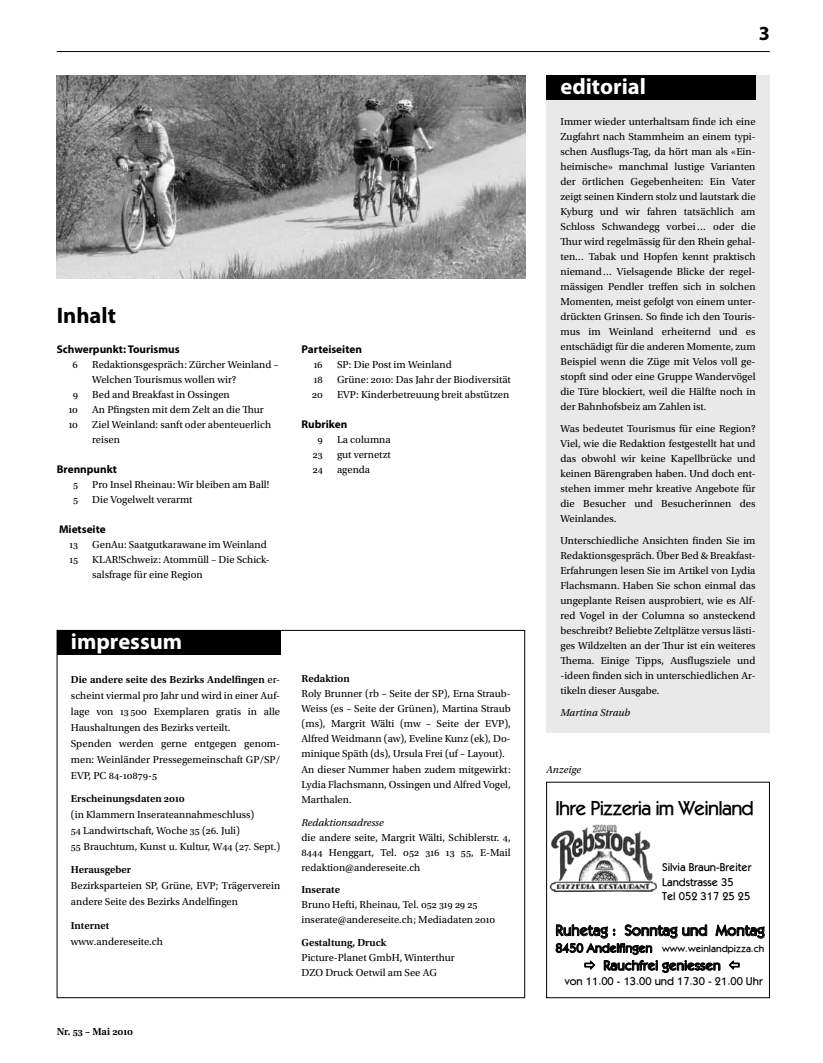
<style>
.page{position:relative;width:823px;height:1063px;background:#fff}
.page>*{position:absolute;margin:0;border:0;box-sizing:border-box;transform-origin:0 0}
.as_Titel_Zusatzspalt{font:700 22.5px "Myriad Pro";color:#fff}
.as_Titel_Zusatzspalt-2{font:700 22.5px "Myriad Pro";color:#000}
.t1{font:20px "Karl Medium Normal";letter-spacing:-.04em;color:#000}
.t2{font:700 20px "Myriad Pro";color:#000}
.t3{font:15px "Karl Medium Normal";color:#000}
.t4{font:13.75px "Karl Medium Normal";color:#000}
.t5{font:11.25px/14.8px "Karl Medium Normal";color:#000}
.as_Zwischentitel{font:700 11.25px "Myriad Pro";color:#000}
.as_IHV-Eintrag{font:700 11.25px "Myriad Pro";color:#000}
.as_Grundtext{font:10.62px/15px "Utopia Std";color:#000;text-align:justify}
.as_IHV-Eintrag-2{font:10.62px/15px "Utopia Std";color:#000}
.as_Absatz{font:600 10.62px "Utopia Std";color:#000}
.as_Absatz-2{font:italic 10.62px "Utopia Std";color:#000}
.as_Grundtext-2{font:600 10.62px "Utopia Std";letter-spacing:-.005em;color:#000}
.as_Grundtext-3{font:italic 10.62px "Utopia Std";color:#000}
.as_Bildlegende{font:italic 10.62px "Utopia Std";color:#000}
.t6{font:10px "Karl Medium Normal";color:#000}
.s1{font-weight:600}
.s2{font-size:12.5px}
</style>
<div class="page">
<div style="left:546px;top:75px;width:223px;height:658px;background:#e9e9e9"></div>
<div style="left:546px;top:75px;width:209px;height:25px;background:#000"></div>
<div style="left:57px;top:630px;width:223px;height:25px;background:#000"></div>
<img style="left:57px;top:75px;width:467px;height:203px">
<img style="left:549px;top:824px;width:108px;height:68px">
<div style="left:546px;top:782px;width:223px;height:216px;border:1px solid #000"></div>
<hr style="left:57px;top:51px;width:712px;height:1px;background:#000">
<svg style="left:555px;top:924px;width:209px;height:49px"></svg>
<p class="as_Titel_Zusatzspalt-2" style="left:57px;top:301px;width:61px">Inhalt</p>
<p class="as_Zwischentitel" style="left:57px;top:342px;width:124px">Schwerpunkt: Tourismus</p>
<p class="as_IHV-Eintrag-2" style="left:72px;top:357px;width:7px">6</p>
<p class="as_IHV-Eintrag-2" style="left:92px;top:357px;width:188px">Redaktionsgespräch: Zürcher Weinland –<br>Welchen Tourismus wollen wir?</p>
<p class="as_IHV-Eintrag-2" style="left:73px;top:387px;width:7px">9</p>
<p class="as_IHV-Eintrag-2" style="left:92px;top:387px;width:139px">Bed and Breakfast in Ossingen</p>
<p class="as_IHV-Eintrag-2" style="left:69px;top:402px;width:11px">10</p>
<p class="as_IHV-Eintrag-2" style="left:92px;top:402px;width:173px">An Pfingsten mit dem Zelt an die Thur</p>
<p class="as_IHV-Eintrag-2" style="left:69px;top:417px;width:11px">10</p>
<p class="as_IHV-Eintrag-2" style="left:92px;top:417px;width:180px">Ziel Weinland: sanft oder abenteuerlich reisen</p>
<p class="as_Zwischentitel" style="left:57px;top:462px;width:62px">Brennpunkt</p>
<p class="as_IHV-Eintrag-2" style="left:73px;top:477px;width:7px">5</p>
<p class="as_IHV-Eintrag-2" style="left:92px;top:477px;width:178px">Pro Insel Rheinau: Wir bleiben am Ball!</p>
<p class="as_IHV-Eintrag-2" style="left:73px;top:492px;width:7px">5</p>
<p class="as_IHV-Eintrag-2" style="left:92px;top:492px;width:102px">Die Vogelwelt verarmt</p>
<p class="as_Zwischentitel" style="left:59px;top:522px;width:48px">Mietseite</p>
<p class="as_IHV-Eintrag-2" style="left:69px;top:537px;width:10px">13</p>
<p class="as_IHV-Eintrag-2" style="left:92px;top:537px;width:176px">GenAu: Saatgutkarawane im Weinland</p>
<p class="as_IHV-Eintrag-2" style="left:69px;top:552px;width:10px">15</p>
<p class="as_IHV-Eintrag-2" style="left:92px;top:552px;width:179px">KLAR!Schweiz: Atommüll – Die Schick&shy;salsfrage für eine Region</p>
<p class="as_Titel_Zusatzspalt" style="left:71px;top:627px;width:113px">impressum</p>
<p class="as_Grundtext" style="left:71px;top:672px;width:211px;line-height:15.9px"><span class="s1">Die andere seite des Bezirks Andelfingen</span> er&shy;scheint viermal pro Jahr und wird in einer Auf&shy;lage von 13 500 Exemplaren gratis in alle Haushaltungen des Bezirks verteilt.</p>
<p class="as_Grundtext" style="left:71px;top:736px;width:211px;line-height:15.9px">Spenden werden gerne entgegen genom&shy;men: Weinländer Pressegemeinschaft GP/SP/ EVP, PC 84-10879-5</p>
<p class="as_Absatz" style="left:71px;top:793px;width:115px">Erscheinungsdaten 2010</p>
<p class="as_Grundtext" style="left:71px;top:807px;width:185px">(in Klammern Inserateannahmeschluss)</p>
<p class="as_Grundtext" style="left:71px;top:823px;width:170px">54 Landwirtschaft, Woche 35 (26. Juli)</p>
<p class="as_Grundtext" style="left:71px;top:839px;width:211px">55 Brauchtum, Kunst u. Kultur, W44 (27. Sept.)</p>
<p class="as_Absatz" style="left:71px;top:864px;width:62px">Herausgeber</p>
<p class="as_Grundtext" style="left:71px;top:878px;width:211px;line-height:15.9px">Bezirksparteien SP, Grüne, EVP; Trägerverein andere Seite des Bezirks Andelfingen</p>
<p class="as_Absatz" style="left:71px;top:919px;width:40px">Internet</p>
<p class="as_Grundtext" style="left:71px;top:934px;width:93px">www.andereseite.ch</p>
<p class="as_Grundtext-2" style="left:57px;top:1025px;width:78px">Nr. 53 – Mai 2010</p>
<p class="as_IHV-Eintrag" style="left:301px;top:342px;width:62px">Parteiseiten</p>
<p class="as_IHV-Eintrag-2" style="left:313px;top:357px;width:11px">16</p>
<p class="as_IHV-Eintrag-2" style="left:337px;top:357px;width:116px">SP: Die Post im Weinland</p>
<p class="as_IHV-Eintrag-2" style="left:314px;top:372px;width:10px">18</p>
<p class="as_IHV-Eintrag-2" style="left:337px;top:372px;width:175px">Grüne: 2010: Das Jahr der Biodiversität</p>
<p class="as_IHV-Eintrag-2" style="left:312px;top:387px;width:12px">20</p>
<p class="as_IHV-Eintrag-2" style="left:337px;top:387px;width:174px">EVP: Kinderbetreuung breit abstützen</p>
<p class="as_Zwischentitel" style="left:301px;top:417px;width:47px">Rubriken</p>
<p class="as_IHV-Eintrag-2" style="left:317px;top:432px;width:7px">9</p>
<p class="as_IHV-Eintrag-2" style="left:337px;top:432px;width:55px">La columna</p>
<p class="as_IHV-Eintrag-2" style="left:312px;top:447px;width:11px">23</p>
<p class="as_IHV-Eintrag-2" style="left:337px;top:447px;width:55px">gut vernetzt</p>
<p class="as_IHV-Eintrag-2" style="left:312px;top:462px;width:12px">24</p>
<p class="as_IHV-Eintrag-2" style="left:337px;top:462px;width:35px">agenda</p>
<p class="as_Absatz" style="left:301px;top:673px;width:50px">Redaktion</p>
<p class="as_Grundtext" style="left:301px;top:686px;width:211px">Roly Brunner (rb – Seite der SP), Erna Straub-Weiss (es – Seite der Grünen), Martina Straub (ms), Margrit Wälti (mw – Seite der EVP), Alfred Weidmann (aw), Eveline Kunz (ek), Do&shy;minique Späth (ds), -Ursula Frei (uf – Layout).</p>
<p class="as_Grundtext" style="left:301px;top:762px;width:211px">An dieser Nummer haben zudem mitgewirkt:<br>Lydia Flachsmann, Ossingen und Alfred Vogel, Marthalen.</p>
<p class="as_Absatz-2" style="left:301px;top:816px;width:84px">Redaktionsadresse</p>
<p class="as_Grundtext" style="left:301px;top:830px;width:211px">die andere seite, Margrit Wälti, Schiblerstr. 4, 8444 Henggart, Tel. 052 316 13 55, E-Mail redaktion@andereseite.ch</p>
<p class="as_Absatz" style="left:301px;top:884px;width:40px">Inserate</p>
<p class="as_Grundtext" style="left:301px;top:897px;width:177px">Bruno Hefti, Rheinau, Tel. 052 319 29 25</p>
<p class="as_Grundtext" style="left:301px;top:912px;width:195px">inserate@andereseite.ch; Mediadaten 2010</p>
<p class="as_Absatz" style="left:301px;top:936px;width:86px">Gestaltung, Druck</p>
<p class="as_Grundtext" style="left:301px;top:950px;width:155px">Picture-Planet GmbH, Winterthur</p>
<p class="as_Grundtext" style="left:301px;top:965px;width:137px">DZO Druck Oetwil am See AG</p>
<p class="as_Titel_Zusatzspalt" style="left:560px;top:72px;width:87px">editorial</p>
<p class="t2" style="left:758px;top:20px;width:13px">3</p>
<p class="as_Grundtext" style="left:560px;top:114px;width:196px">Immer wieder unterhaltsam finde ich eine Zugfahrt nach Stammheim an einem typi&shy;schen Ausflugs-Tag, da hört man als «Ein&shy;heimische» manchmal lustige Varianten der örtlichen Gegebenheiten: Ein Vater zeigt seinen Kindern stolz und lautstark die Kyburg und wir fahren tatsächlich am Schloss Schwandegg vorbei… oder die Thur wird regelmässig für den Rhein gehal&shy;ten… Tabak und Hopfen kennt praktisch niemand… Vielsagende Blicke der regel&shy;mässigen Pendler treffen sich in solchen Momenten, meist gefolgt von einem unter&shy;drückten Grinsen. So finde ich den Touris&shy;mus im Weinland erheiternd und es entschädigt für die anderen Momente, zum Beispiel wenn die Züge mit Velos voll ge&shy;stopft sind oder eine Gruppe Wandervögel die Türe blockiert, weil die Hälfte noch in der Bahnhofsbeiz am Zahlen ist.</p>
<p class="as_Grundtext" style="left:560px;top:421px;width:196px">Was bedeutet Tourismus für eine Region?<br>Viel, wie die Redaktion festgestellt hat und das obwohl wir keine Kapellbrücke und keinen Bärengraben haben. Und doch ent&shy;stehen immer mehr kreative Angebote für die Besucher und Besucherinnen des Weinlandes.</p>
<p class="as_Grundtext" style="left:560px;top:534px;width:196px">Unterschiedliche Ansichten finden Sie im Redaktionsgespräch. Über Bed &amp; Breakfast-Erfahrungen lesen Sie im Artikel von Lydia Flachsmann. Haben Sie schon einmal das ungeplante Reisen ausprobiert, wie es Alf&shy;red Vogel in der Columna so ansteckend beschreibt? Beliebte Zeltplätze versus lästi&shy;ges Wildzelten an der Thur ist ein weiteres Thema. Einige Tipps, Ausflugsziele und -ideen finden sich in unterschiedlichen Ar&shy;tikeln dieser Ausgabe.</p>
<p class="as_Grundtext-3" style="left:560px;top:707px;width:71px">Martina Straub</p>
<p class="as_Bildlegende" style="left:546px;top:764px;width:36px">Anzeige</p>
<p class="t1" style="left:555px;top:796px;width:199px">Ihre Pizzeria im Weinland</p>
<p class="t5" style="left:661px;top:860px;width:91px">Silvia Braun-Breiter<br>Landstrasse 35<br>Tel 052 317 25 25</p>
<p class="t3" style="left:555px;top:922px;width:210px">Ruhetag : Sonntag und Montag</p>
<p class="t6" style="left:555px;top:943px;width:210px"><span class="s2">8450 Andelfingen</span> www.weinlandpizza.ch</p>
<p class="t4" style="left:603px;top:957px;width:118px">Rauchfrei geniessen</p>
<p class="t5" style="left:564px;top:974px;width:199px">von 11.00 - 13.00 und 17.30 - 21.00 Uhr</p>
</div>
